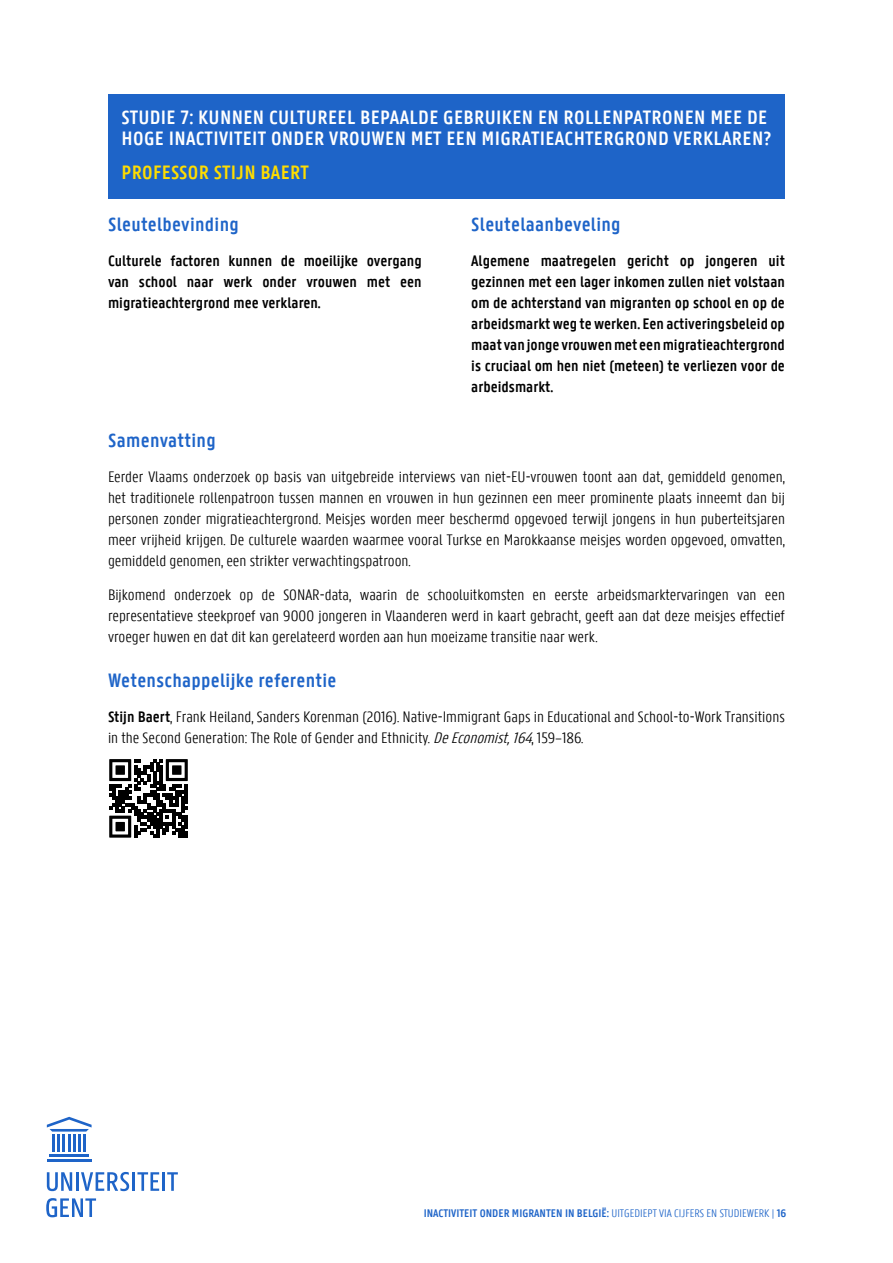
<style>
.page{position:relative;width:893px;height:1263px;background:#fff}
.page>*{position:absolute;margin:0;border:0;box-sizing:border-box;transform-origin:0 0}
.t1{font:600 21px/21px "U Gent Panno Text";letter-spacing:.015em;color:#fff}
.t2{font:600 21px "U Gent Panno Text";letter-spacing:.015em;color:#1e64c8}
.t3{font:600 21px "U Gent Panno Text";letter-spacing:.015em;color:#fd0}
.t4{font:300 16.5px/21px "U Gent Panno Text";color:#000;text-align:justify}
.t5{font:600 16.5px/21px "U Gent Panno Text";color:#000;text-align:justify}
.t6{font:600 12px "U Gent Panno Text";color:#1e64c8}
.s1{font-weight:600}
.s2{font-style:italic}
.s3{font-weight:300}
</style>
<div class="page">
<hr style="left:49px;top:1154px;width:40px;height:2px;background:#1e64c8">
<hr style="left:47px;top:1159px;width:45px;height:3px;background:#1e64c8">
<svg style="left:47px;top:1117px;width:45px;height:34px"></svg>
<svg style="left:47px;top:1172px;width:25px;height:19px"></svg>
<hr style="left:76px;top:1172px;width:3px;height:19px;background:#1e64c8">
<svg style="left:81px;top:1172px;width:48px;height:19px"></svg>
<hr style="left:132px;top:1172px;width:3px;height:19px;background:#1e64c8">
<svg style="left:137px;top:1172px;width:22px;height:19px"></svg>
<hr style="left:162px;top:1172px;width:3px;height:19px;background:#1e64c8">
<svg style="left:167px;top:1172px;width:11px;height:19px"></svg>
<svg style="left:46px;top:1198px;width:50px;height:19px"></svg>
<div style="left:108px;top:94px;width:677px;height:70px;background:#1e64c8"></div>
<div style="left:108px;top:150px;width:677px;height:48px;background:#1e64c8"></div>
<svg style="left:109px;top:759px;width:79px;height:79px"></svg>
<p class="t1" style="left:122px;top:106px;width:651px">STUDIE 7: KUNNEN CULTUREEL BEPAALDE GEBRUIKEN EN ROLLENPATRONEN MEE DE<br>HOGE INACTIVITEIT ONDER VROUWEN MET EEN MIGRATIEACHTERGROND VERKLAREN?</p>
<p class="t3" style="left:122px;top:160px;width:189px">PROFESSOR STIJN BAERT</p>
<p class="t2" style="left:108px;top:212px;width:132px">Sleutelbevinding</p>
<p class="t5" style="left:108px;top:250px;width:315px">Culturele factoren kunnen de moeilijke overgang van school naar werk onder vrouwen met een migratieachtergrond mee verklaren.</p>
<p class="t2" style="left:471px;top:212px;width:151px">Sleutelaanbeveling</p>
<p class="t5" style="left:471px;top:250px;width:315px">Algemene maatregelen gericht op jongeren uit gezinnen met een lager inkomen zullen niet volstaan om de achterstand van migranten op school en op de arbeidsmarkt weg te werken. Een activeringsbeleid op maat van jonge vrouwen met een migratieachtergrond is cruciaal om hen niet (meteen) te verliezen voor de arbeidsmarkt.</p>
<p class="t2" style="left:108px;top:428px;width:109px">Samenvatting</p>
<p class="t4" style="left:108px;top:466px;width:678px">Eerder Vlaams onderzoek op basis van uitgebreide interviews van niet-EU-vrouwen toont aan dat, gemiddeld genomen, het traditionele rollenpatroon tussen mannen en vrouwen in hun gezinnen een meer prominente plaats inneemt dan bij personen zonder migratieachtergrond. Meisjes worden meer beschermd opgevoed terwijl jongens in hun puberteitsjaren meer vrijheid krijgen. De culturele waarden waarmee vooral Turkse en Marokkaanse meisjes worden opgevoed, omvatten, gemiddeld genomen, een strikter verwachtingspatroon.</p>
<p class="t4" style="left:108px;top:584px;width:678px">Bijkomend onderzoek op de SONAR-data, waarin de schooluitkomsten en eerste arbeidsmarktervaringen van een representatieve steekproef van 9000 jongeren in Vlaanderen werd in kaart gebracht, geeft aan dat deze meisjes effectief vroeger huwen en dat dit kan gerelateerd worden aan hun moeizame transitie naar werk.</p>
<p class="t2" style="left:108px;top:668px;width:230px">Wetenschappelijke referentie</p>
<p class="t4" style="left:108px;top:706px;width:678px"><span class="s1">Stijn Baert</span>, Frank Heiland, Sanders Korenman (2016). Native-Immigrant Gaps in Educational and School-to-Work Transitions in the Second Generation: The Role of Gender and Ethnicity. <span class="s2">DeEconomist,164</span>, 159–186.</p>
<p class="t6" style="left:424px;top:1206px;width:364px">INACTIVITEIT ONDER MIGRANTEN IN BELGIË: <span class="s3">UITGEDIEPT VIA CIJFERS EN STUDIEWERK |</span> 16</p>
</div>
